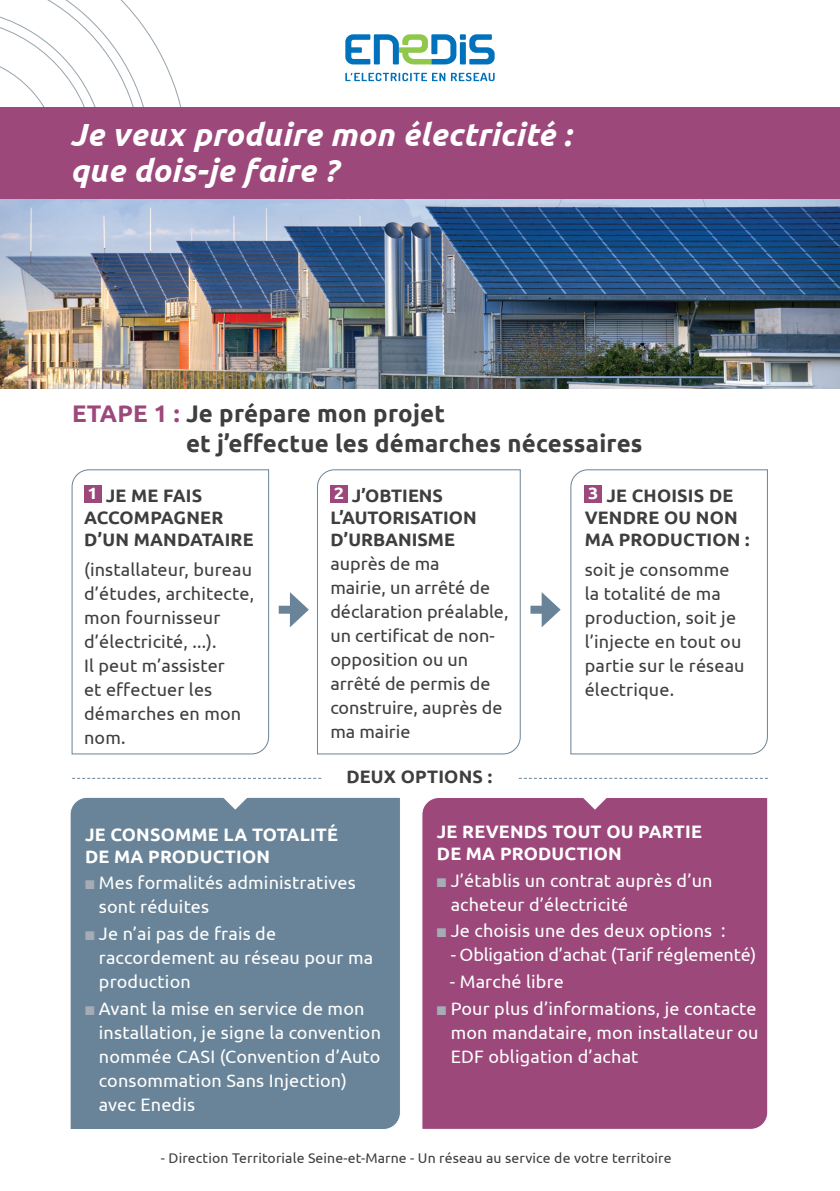
<style>
.page{position:relative;width:840px;height:1191px;background:#fff}
.page>*{position:absolute;margin:0;border:0;box-sizing:border-box;transform-origin:0 0}
.t1{font:italic 700 32px/36px "Ubuntu";letter-spacing:.01em;color:#fff}
.t2{font:700 24px/30px "Ubuntu";letter-spacing:.01em;color:#3e3e3f}
.t3{font:18px/24px "Ubuntu";letter-spacing:.01em;color:#fff}
.t4{font:18px/24px "Ubuntu";letter-spacing:.01em;color:#3e3e3f}
.t5{font:700 18px/22px "Ubuntu";letter-spacing:.01em;color:#3e3e3f}
.t6{font:700 18px/22px "Ubuntu";letter-spacing:.01em;color:#fff}
.t7{font:18px "Ubuntu";letter-spacing:-.01em;color:#fff}
.t8{font:14px "Ubuntu";letter-spacing:.01em;color:#3e3e3f}
.s1{color:#9c487b}
.s2{color:#a6abb4}
</style>
<div class="page">
<svg style="left:0;top:0;width:182px;height:388px"></svg>
<div style="left:0;top:107px;width:839px;height:92px;background:#9c487b"></div>
<svg style="left:71px;top:469px;width:198px;height:286px"></svg>
<svg style="left:317px;top:469px;width:204px;height:286px"></svg>
<svg style="left:570px;top:469px;width:198px;height:286px"></svg>
<div style="left:278px;top:605px;width:19px;height:8px;background:#698498"></div>
<svg style="left:290px;top:592px;width:19px;height:35px"></svg>
<div style="left:530px;top:605px;width:18px;height:8px;background:#698498"></div>
<svg style="left:541px;top:592px;width:19px;height:35px"></svg>
<div style="left:70px;top:797px;width:330px;height:332px;background:#698498"></div>
<div style="left:84px;top:485px;width:17px;height:17px;background:#9c487b"></div>
<div style="left:422px;top:798px;width:346px;height:332px;background:#9c487b"></div>
<div style="left:330px;top:485px;width:17px;height:17px;background:#9c487b"></div>
<div style="left:584px;top:485px;width:17px;height:17px;background:#9c487b"></div>
<img style="left:1px;top:199px;width:837px;height:189px">
<svg style="left:345px;top:34px;width:149px;height:30px"></svg>
<svg style="left:345px;top:73px;width:149px;height:8px"></svg>
<svg style="left:72px;top:777px;width:249px;height:32px"></svg>
<svg style="left:518px;top:777px;width:249px;height:32px"></svg>
<h1 class="t1" style="left:70px;top:116px;width:502px">Je veux produire mon électricité : que dois-je faire ?</h1>
<h2 class="t2" style="left:186px;top:398px;width:458px;text-indent:-114px"><span class="s1">ETAPE 1 :</span> Je prépare mon projet<br>et j’effectue les démarches nécessaires</h2>
<p class="t5" style="left:84px;top:485px;width:171px"><sup>1</sup> JE ME FAIS<br>ACCOMPAGNER<br>D’UN MANDATAIRE</p>
<p class="t4" style="left:84px;top:557px;width:171px">(installateur, bureau d’études, architecte, mon fournisseur d’électricité, ...).<br>Il peut m’assister<br>et effectuer les démarches en mon nom.</p>
<p class="t5" style="left:330px;top:485px;width:148px"><sup>2</sup> J’OBTIENS<br>L’AUTORISATION<br>D’URBANISME</p>
<p class="t4" style="left:330px;top:551px;width:179px">auprès de ma<br>mairie, un arrêté de déclaration préalable, un certificat de non&shy;opposition ou un arrêté de permis de construire, auprès de ma mairie</p>
<p class="t5" style="left:346px;top:765px;width:147px">DEUX OPTIONS :</p>
<p class="t5" style="left:584px;top:485px;width:166px"><sup>3</sup> JE CHOISIS DE<br>VENDRE OU NON<br>MA PRODUCTION :</p>
<p class="t4" style="left:584px;top:557px;width:161px">soit je consomme la totalité de ma production, soit je l’injecte en tout ou partie sur le réseau électrique.</p>
<p class="t6" style="left:85px;top:823px;width:254px">JE CONSOMME LA TOTALITÉ<br>DE MA PRODUCTION</p>
<p class="t3" style="left:99px;top:870px;width:258px;text-indent:-14px"><span class="s2">■</span> Mes formalités administratives sont réduites</p>
<p class="t3" style="left:99px;top:921px;width:276px;text-indent:-14px"><span class="s2">■</span> Je n’ai pas de frais de raccordement au réseau pour ma production</p>
<p class="t3" style="left:99px;top:996px;width:283px;text-indent:-14px"><span class="s2">■</span> Avant la mise en service de mon installation, je signe la convention nommée CASI (Convention d’Auto consommation Sans Injection) avec Enedis</p>
<p class="t6" style="left:436px;top:820px;width:266px">JE REVENDS TOUT OU PARTIE<br>DE MA PRODUCTION</p>
<p class="t3" style="left:450px;top:867px;width:263px;text-indent:-14px"><span class="s2">■</span> J’établis un contrat auprès d’un acheteur d’électricité</p>
<p class="t3" style="left:436px;top:918px;width:290px"><span class="s2">■</span> Je choisis une des deux options :</p>
<p class="t7" style="left:450px;top:944px;width:307px">- Obligation d’achat (Tarif réglementé)</p>
<p class="t3" style="left:449px;top:969px;width:115px">- Marché libre</p>
<p class="t3" style="left:450px;top:996px;width:309px;text-align:justify;text-indent:-14px"><span class="s2">■</span> Pour plus d’informations, je contacte mon mandataire, mon installateur ou EDF obligation d’achat</p>
<p class="t8" style="left:161px;top:1149px;width:512px">- Direction Territoriale Seine-et-Marne - Un réseau au service de votre territoire</p>
</div>
